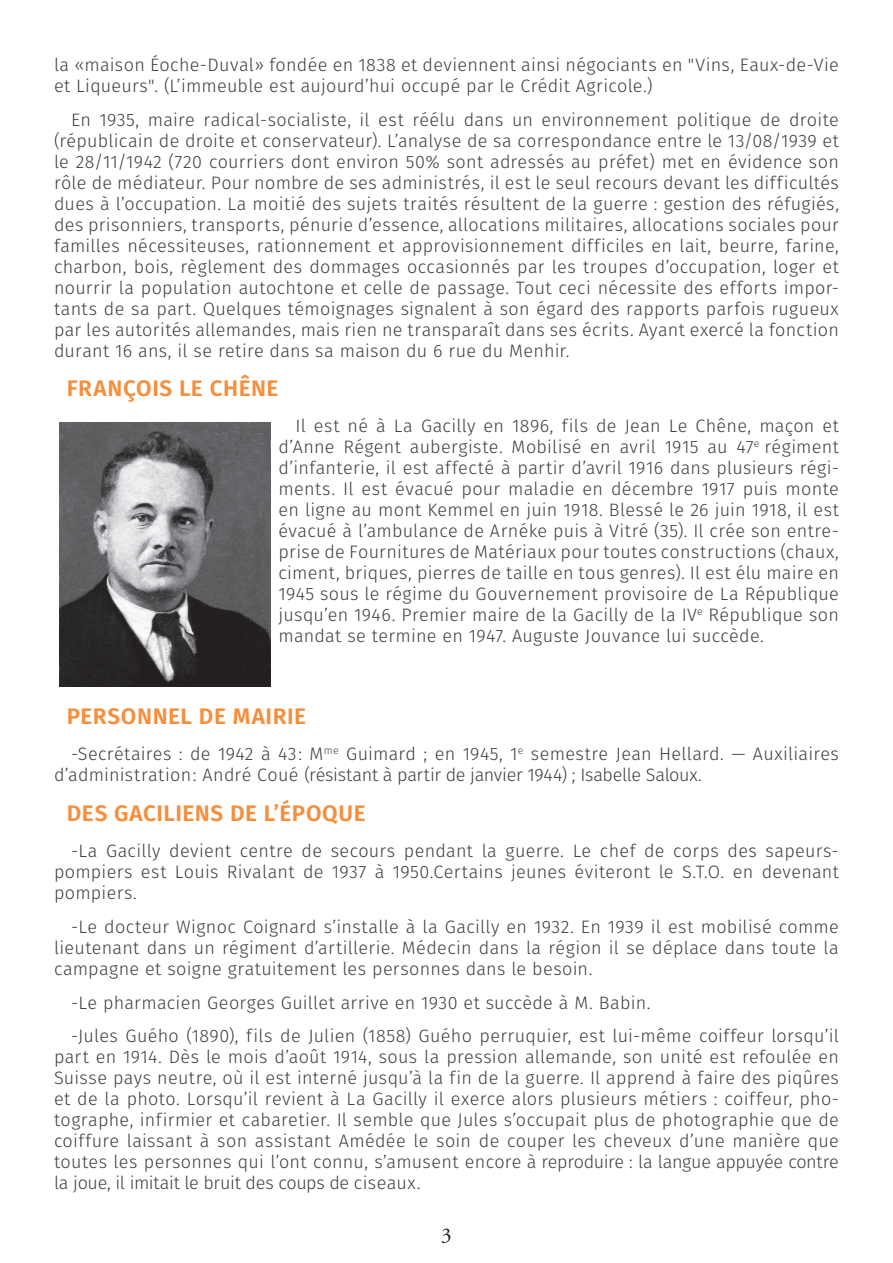
<style>
.page{position:relative;width:893px;height:1263px;background:#fff}
.page>*{position:absolute;margin:0;border:0;box-sizing:border-box;transform-origin:0 0}
.t1{font:600 22.5px "Fira Sans";letter-spacing:.025em;color:#f68e3c}
.t2{font:21px "Adobe Garamond Pro";color:#231f20}
.t3{font:300 18px/21px "Fira Sans";letter-spacing:.015em;color:#3e3e3f;text-align:justify}
</style>
<div class="page">
<img style="left:60px;top:422px;width:210px;height:264px">
<p class="t3" style="left:54px;top:54px;width:786px">la «maison Éoche-Duval» fondée en 1838 et deviennent ainsi négociants en "Vins, Eaux-de-Vie et Liqueurs". (L’immeuble est aujourd’hui occupé par le Crédit Agricole.)</p>
<p class="t3" style="left:54px;top:109px;width:786px;text-indent:17px">En 1935, maire radical-socialiste, il est réélu dans un environnement politique de droite (républicain de droite et conservateur). L’analyse de sa correspondance entre le 13/08/1939 et le 28/11/1942 (720 courriers dont environ 50% sont adressés au préfet) met en évidence son rôle de médiateur. Pour nombre de ses administrés, il est le seul recours devant les difficultés dues à l’occupation. La moitié des sujets traités résultent de la guerre : gestion des réfugiés, des prisonniers, transports, pénurie d’essence, allocations militaires, allocations sociales pour familles nécessiteuses, rationnement et approvisionnement difficiles en lait, beurre, farine, charbon, bois, règlement des dommages occasionnés par les troupes d’occupation, loger et nourrir la population autochtone et celle de passage. Tout ceci nécessite des efforts impor&shy;tants de sa part. Quelques témoignages signalent à son égard des rapports parfois rugueux par les autorités allemandes, mais rien ne transparaît dans ses écrits. Ayant exercé la fonction durant 16 ans, il se retire dans sa maison du 6 rue du Menhir.</p>
<p class="t1" style="left:67px;top:370px;width:82px">FRANÇOIS</p>
<p class="t1" style="left:179px;top:370px;width:98px">LE CHÊNE</p>
<p class="t3" style="left:278px;top:415px;width:562px;text-indent:17px">Il est né à La Gacilly en 1896, fils de Jean Le Chêne, maçon et d’Anne Régent aubergiste. Mobilisé en avril 1915 au 47<sup>e</sup> régiment d’infanterie, il est affecté à partir d’avril 1916 dans plusieurs régi&shy;ments. Il est évacué pour maladie en décembre 1917 puis monte en ligne au mont Kemmel en juin 1918. Blessé le 26 juin 1918, il est évacué à l’ambulance de Arnéke puis à Vitré (35). Il crée son entre&shy;prise de Fournitures de Matériaux pour toutes constructions (chaux, ciment, briques, pierres de taille en tous genres). Il est élu maire en 1945 sous le régime du Gouvernement provisoire de La République jusqu’en 1946. Premier maire de la Gacilly de la IV<sup>e</sup> République son mandat se termine en 1947. Auguste Jouvance lui succède.</p>
<p class="t1" style="left:67px;top:698px;width:29px">PERSO</p>
<p class="t1" style="left:137px;top:698px;width:109px">NNEL DE MAIRIE</p>
<p class="t3" style="left:54px;top:743px;width:786px;text-indent:17px">-Secrétaires : de 1942 à 43: M<sup>me</sup> Guimard ; en 1945, 1<sup>e</sup> semestre Jean Hellard. — Auxiliaires d’administration: André Coué (résistant à partir de janvier 1944) ; Isabelle Saloux.</p>
<p class="t1" style="left:67px;top:795px;width:300px">DES GACILIENS DE L’ÉPOQUE</p>
<p class="t3" style="left:54px;top:840px;width:786px;text-indent:17px">-La Gacilly devient centre de secours pendant la guerre. Le chef de corps des sapeurs&shy;pompiers est Louis Rivalant de 1937 à 1950.Certains jeunes éviteront le S.T.O. en devenant pompiers.</p>
<p class="t3" style="left:54px;top:916px;width:786px;text-indent:17px">-Le docteur Wignoc Coignard s’installe à la Gacilly en 1932. En 1939 il est mobilisé comme lieutenant dans un régiment d’artillerie. Médecin dans la région il se déplace dans toute la campagne et soigne gratuitement les personnes dans le besoin.</p>
<p class="t3" style="left:71px;top:985px;width:769px;line-height:33.8px">-Le pharmacien Georges Guillet arrive en 1930 et succède à M. Babin.<br>-Jules Guého (1890), fils de Julien (1858) Guého perruquier, est lui-même coiffeur lorsqu’il</p>
<p class="t3" style="left:54px;top:1046px;width:786px">part en 1914. Dès le mois d’août 1914, sous la pression allemande, son unité est refoulée en Suisse pays neutre, où il est interné jusqu’à la fin de la guerre. Il apprend à faire des piqûres et de la photo. Lorsqu’il revient à La Gacilly il exerce alors plusieurs métiers : coiffeur, pho&shy;tographe, infirmier et cabaretier. Il semble que Jules s’occupait plus de photographie que de coiffure laissant à son assistant Amédée le soin de couper les cheveux d’une manière que toutes les personnes qui l’ont connu, s’amusent encore à reproduire : la langue appuyée contre la joue, il imitait le bruit des coups de ciseaux.</p>
<p class="t2" style="left:441px;top:1222px;width:12px">3</p>
</div>
